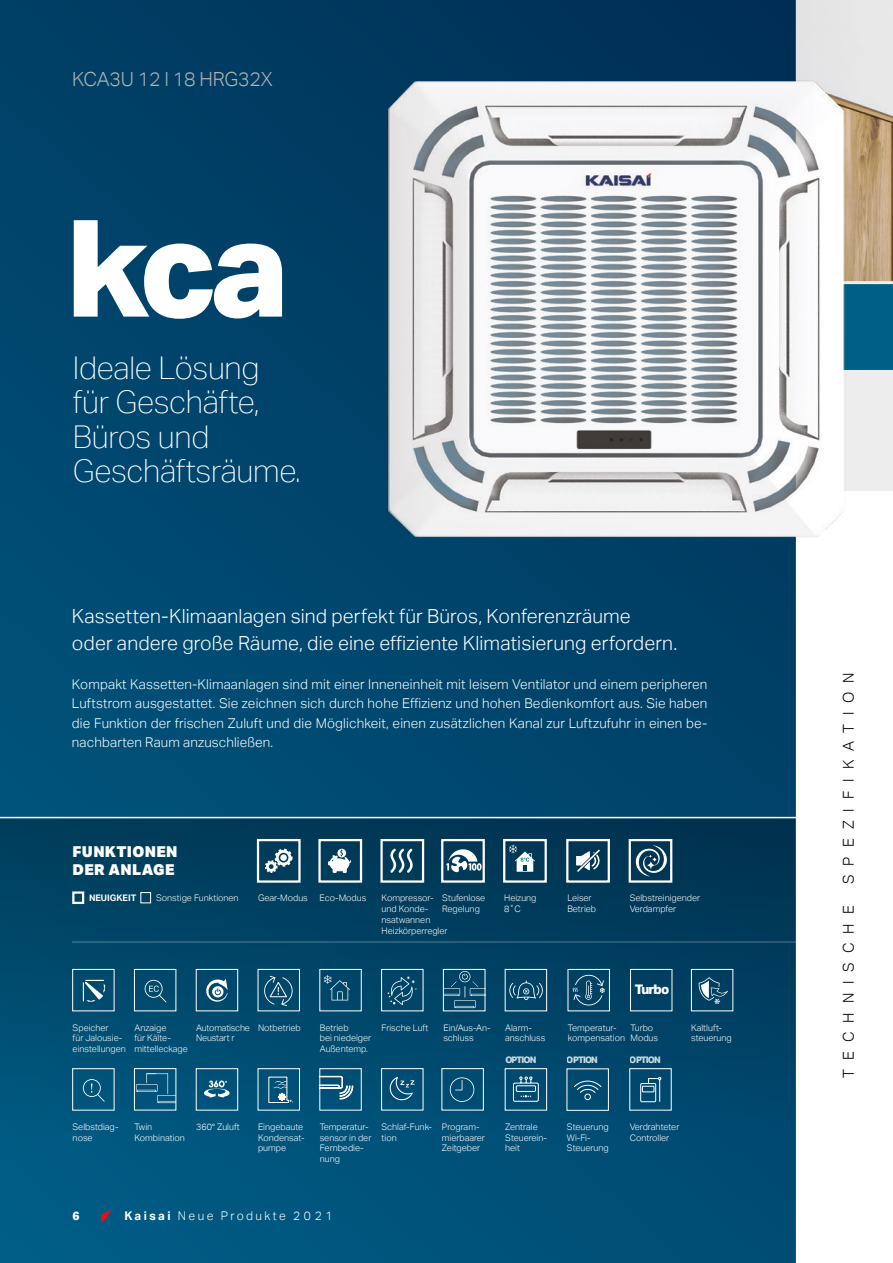
<style>
.page{position:relative;width:893px;height:1263px;background:#fff}
.page>*{position:absolute;margin:0;border:0;box-sizing:border-box;transform-origin:0 0}
.t1{font:800 135px "Aktiv Grotesk";color:#fff}
.t2{font:100 31.35px/34.5px "Aktiv Grotesk";letter-spacing:-.01em;color:#fff}
.t3{font:300 19.5px/27px "Aktiv Grotesk";letter-spacing:.005em;color:#fff}
.t4{font:300 19.5px "Aktiv Grotesk";letter-spacing:-.01em;color:#b3b2b2}
.t5{font:300 15px "Aktiv Grotesk";letter-spacing:.6em;color:#000}
.t6{font:900 15px/18px "Aktiv Grotesk";letter-spacing:.02em;color:#fff}
.t7{font:300 13.5px/19.5px "Aktiv Grotesk";letter-spacing:.01em;color:#fff;text-align:justify}
.t8{font:800 13.2px "Aktiv Grotesk";letter-spacing:-.07em;color:#fff}
.t9{font:300 12px "Aktiv Grotesk";letter-spacing:.2em;color:#fff}
.t10{font:800 12px "Aktiv Grotesk";color:#fff}
.t11{font:300 9px/10.8px "Aktiv Grotesk";color:#fff}
.t12{font:300 9px/10.8px "Aktiv Grotesk";letter-spacing:-.02em;color:#fff}
.t13{font:800 9px "Aktiv Grotesk";letter-spacing:-.1em;color:#fff}
.t14{font:700 9px "Aktiv Grotesk";color:#fff}
.s1{font-weight:700}
</style>
<div class="page">
<div style="left:0;top:0;width:795px;height:1263px;background:#00476e"></div>
<div style="left:0;top:818px;width:795px;height:445px;background:linear-gradient(to bottom,#013956,#015a84)"></div>
<hr style="left:0;top:817px;width:797px;height:1px;background:#fff">
<div style="left:72px;top:969px;width:42px;height:42px;border:1px solid #fff"></div>
<div style="left:630px;top:969px;width:42px;height:42px;border:1px solid #fff"></div>
<svg style="left:83px;top:980px;width:23px;height:22px"></svg>
<div style="left:258px;top:969px;width:42px;height:42px;border:1px solid #fff"></div>
<svg style="left:264px;top:976px;width:29px;height:30px"></svg>
<div style="left:381px;top:969px;width:42px;height:42px;border:1px solid #fff"></div>
<div style="left:381px;top:1068px;width:42px;height:42px;border:1px solid #fff"></div>
<div style="left:441px;top:1068px;width:43px;height:42px;border:1px solid #fff"></div>
<svg style="left:388px;top:975px;width:29px;height:30px"></svg>
<div style="left:505px;top:1068px;width:42px;height:42px;border:1px solid #fff"></div>
<svg style="left:513px;top:1076px;width:26px;height:26px"></svg>
<div style="left:134px;top:969px;width:42px;height:42px;border:1px solid #fff"></div>
<svg style="left:145px;top:980px;width:21px;height:22px"></svg>
<div style="left:196px;top:969px;width:42px;height:42px;border:1px solid #fff"></div>
<svg style="left:206px;top:979px;width:22px;height:23px"></svg>
<div style="left:319px;top:1068px;width:43px;height:42px;border:1px solid #fff"></div>
<svg style="left:320px;top:1076px;width:33px;height:24px"></svg>
<div style="left:691px;top:969px;width:42px;height:42px;border:1px solid #fff"></div>
<svg style="left:699px;top:977px;width:29px;height:27px"></svg>
<svg style="left:445px;top:971px;width:38px;height:37px"></svg>
<div style="left:443px;top:969px;width:42px;height:42px;border:1px solid #fff"></div>
<div style="left:196px;top:1068px;width:42px;height:42px;border:1px solid #fff"></div>
<svg style="left:204px;top:1080px;width:26px;height:18px"></svg>
<div style="left:258px;top:1068px;width:42px;height:42px;border:1px solid #fff"></div>
<svg style="left:268px;top:1076px;width:25px;height:27px"></svg>
<div style="left:72px;top:1068px;width:42px;height:42px;border:1px solid #fff"></div>
<svg style="left:83px;top:1079px;width:22px;height:23px"></svg>
<div style="left:505px;top:969px;width:42px;height:42px;border:1px solid #fff"></div>
<svg style="left:508px;top:980px;width:36px;height:20px"></svg>
<svg style="left:136px;top:1073px;width:38px;height:30px"></svg>
<div style="left:134px;top:1068px;width:42px;height:42px;border:1px solid #fff"></div>
<div style="left:319px;top:969px;width:43px;height:42px;border:1px solid #fff"></div>
<svg style="left:324px;top:975px;width:26px;height:25px"></svg>
<div style="left:568px;top:969px;width:42px;height:42px;border:1px solid #fff"></div>
<svg style="left:572px;top:974px;width:33px;height:32px"></svg>
<div style="left:567px;top:1068px;width:42px;height:43px;border:1px solid #fff"></div>
<svg style="left:574px;top:1080px;width:27px;height:20px"></svg>
<hr style="left:72px;top:941px;width:725px;height:2px;background:#fff">
<img style="left:131px;top:6px;width:762px;height:614px">
<div style="left:257px;top:839px;width:44px;height:44px;border:2px solid #fff"></div>
<div style="left:72px;top:891px;width:12px;height:13px;border:2px solid #fff"></div>
<div style="left:140px;top:892px;width:11px;height:11px;border:1px solid #fff"></div>
<div style="left:318px;top:839px;width:44px;height:44px;border:2px solid #fff"></div>
<div style="left:380px;top:839px;width:44px;height:44px;border:2px solid #fff"></div>
<div style="left:441px;top:839px;width:44px;height:44px;border:2px solid #fff"></div>
<div style="left:503px;top:839px;width:44px;height:44px;border:2px solid #fff"></div>
<div style="left:566px;top:839px;width:44px;height:44px;border:2px solid #fff"></div>
<div style="left:629px;top:839px;width:43px;height:44px;border:2px solid #fff"></div>
<svg style="left:265px;top:849px;width:27px;height:24px"></svg>
<svg style="left:328px;top:849px;width:23px;height:24px"></svg>
<svg style="left:576px;top:850px;width:25px;height:22px"></svg>
<svg style="left:635px;top:845px;width:33px;height:31px"></svg>
<svg style="left:509px;top:844px;width:26px;height:28px"></svg>
<svg style="left:446px;top:849px;width:36px;height:23px"></svg>
<svg style="left:390px;top:848px;width:23px;height:25px"></svg>
<svg style="left:640px;top:1077px;width:21px;height:25px"></svg>
<svg style="left:388px;top:1077px;width:27px;height:25px"></svg>
<svg style="left:450px;top:1077px;width:24px;height:25px"></svg>
<svg style="left:101px;top:1209px;width:10px;height:14px"></svg>
<h3 class="t4" style="left:72px;top:68px;width:202px">KCA3U 12 l 18 HRG32X</h3>
<h1 class="t1" style="left:66px;top:191px;width:224px">kca</h1>
<h2 class="t2" style="left:73px;top:350px;width:229px">Ideale Lösung für Geschäfte,<br>Büros und<br>Geschäftsräume.</h2>
<h3 class="t3" style="left:72px;top:602px;width:607px">Kassetten-Klimaanlagen sind perfekt für Büros, Konferenzräume<br>oder andere große Räume, die eine effiziente Klimatisierung erfordern.</h3>
<p class="t7" style="left:72px;top:674px;width:637px">Kompakt Kassetten-Klimaanlagen sind mit einer Inneneinheit mit leisem Ventilator und einem peripheren Luftstrom ausgestattet. Sie zeichnen sich durch hohe Effizienz und hohen Bedienkomfort aus. Sie haben die Funktion der frischen Zuluft und die Möglichkeit, einen zusätzlichen Kanal zur Luftzufuhr in einen be&shy;nachbarten Raum anzuschließen.</p>
<h3 class="t6" style="left:73px;top:842px;width:106px">FUNKTIONEN<br>DER ANLAGE</h3>
<p class="t14" style="left:89px;top:893px;width:49px">NEUIGKEIT</p>
<p class="t11" style="left:156px;top:893px;width:84px">Sonstige Funktionen</p>
<p class="t11" style="left:258px;top:893px;width:51px">Gear-Modus</p>
<p class="t11" style="left:320px;top:893px;width:48px">Eco-Modus</p>
<p class="t11" style="left:382px;top:893px;width:67px">Kompressor&shy;und Konde&shy;nsatwannen<br>Heizkörperregler</p>
<p class="t11" style="left:442px;top:893px;width:45px">Stufenlose<br>Regelung</p>
<p class="t11" style="left:504px;top:893px;width:34px">Heizung<br>8˚C</p>
<p class="t11" style="left:567px;top:893px;width:30px">Leiser<br>Betrieb</p>
<p class="t11" style="left:630px;top:893px;width:72px">Selbstreinigender<br>Verdampfer</p>
<p class="t11" style="left:73px;top:1022px;width:37px">Speicher</p>
<p class="t11" style="left:258px;top:1022px;width:44px">Notbetrieb</p>
<p class="t11" style="left:73px;top:1033px;width:55px">für Jalousie&shy;einstellungen</p>
<p class="t11" style="left:134px;top:1022px;width:55px">Anzaige<br>für Kälte&shy;mittelleckage</p>
<p class="t12" style="left:196px;top:1022px;width:55px">Automatische<br>Neustart r</p>
<h3 class="t8" style="left:635px;top:982px;width:36px">Turbo</h3>
<p class="t11" style="left:443px;top:1022px;width:49px">Ein/Aus-An&shy;schluss</p>
<p class="t11" style="left:320px;top:1022px;width:53px">Betrieb<br>bei niedeiger<br>Außentemp.</p>
<p class="t11" style="left:568px;top:1022px;width:59px">Temperatur&shy;kompensation</p>
<p class="t13" style="left:505px;top:1055px;width:32px">OPTION</p>
<p class="t13" style="left:567px;top:1055px;width:32px">OPTION</p>
<p class="t11" style="left:630px;top:1022px;width:29px">Turbo<br>Modus</p>
<p class="t11" style="left:382px;top:1022px;width:48px">Frische Luft</p>
<p class="t11" style="left:505px;top:1022px;width:42px">Alarm&shy;anschluss</p>
<p class="t13" style="left:630px;top:1055px;width:32px">OPTION</p>
<p class="t11" style="left:691px;top:1022px;width:42px">Kaltluft&shy;steuerung</p>
<p class="t11" style="left:73px;top:1121px;width:47px">Selbstdiag&shy;nose</p>
<p class="t11" style="left:134px;top:1121px;width:52px">Twin<br>Kombination</p>
<p class="t11" style="left:196px;top:1121px;width:45px">360° Zuluft</p>
<p class="t11" style="left:258px;top:1121px;width:48px">Eingebaute<br>Kondensat&shy;pumpe</p>
<p class="t11" style="left:320px;top:1121px;width:53px">Temperatur&shy;sensor in der<br>Fernbedie&shy;nung</p>
<p class="t11" style="left:382px;top:1121px;width:52px">Schlaf-Funk&shy;tion</p>
<p class="t11" style="left:442px;top:1121px;width:45px">Program&shy;mierbaarer<br>Zeitgeber</p>
<p class="t11" style="left:505px;top:1121px;width:43px">Zentrale<br>Steuerein&shy;heit</p>
<p class="t11" style="left:567px;top:1121px;width:43px">Steuerung<br>Wi-Fi-<br>Steuerung</p>
<p class="t11" style="left:630px;top:1121px;width:51px">Verdrahteter<br>Controller</p>
<h3 class="t10" style="left:73px;top:1209px;width:9px">6</h3>
<h3 class="t9" style="left:124px;top:1209px;width:210px"><span class="s1">Kaisai</span> Neue Produkte 2021</h3>
<h3 class="t5" style="left:840px;top:884px;width:213px;rotate:-90deg">SPEZIFIKATION</h3>
<h3 class="t5" style="left:840px;top:1078px;width:174px;rotate:-90deg">TECHNISCHE</h3>
</div>
